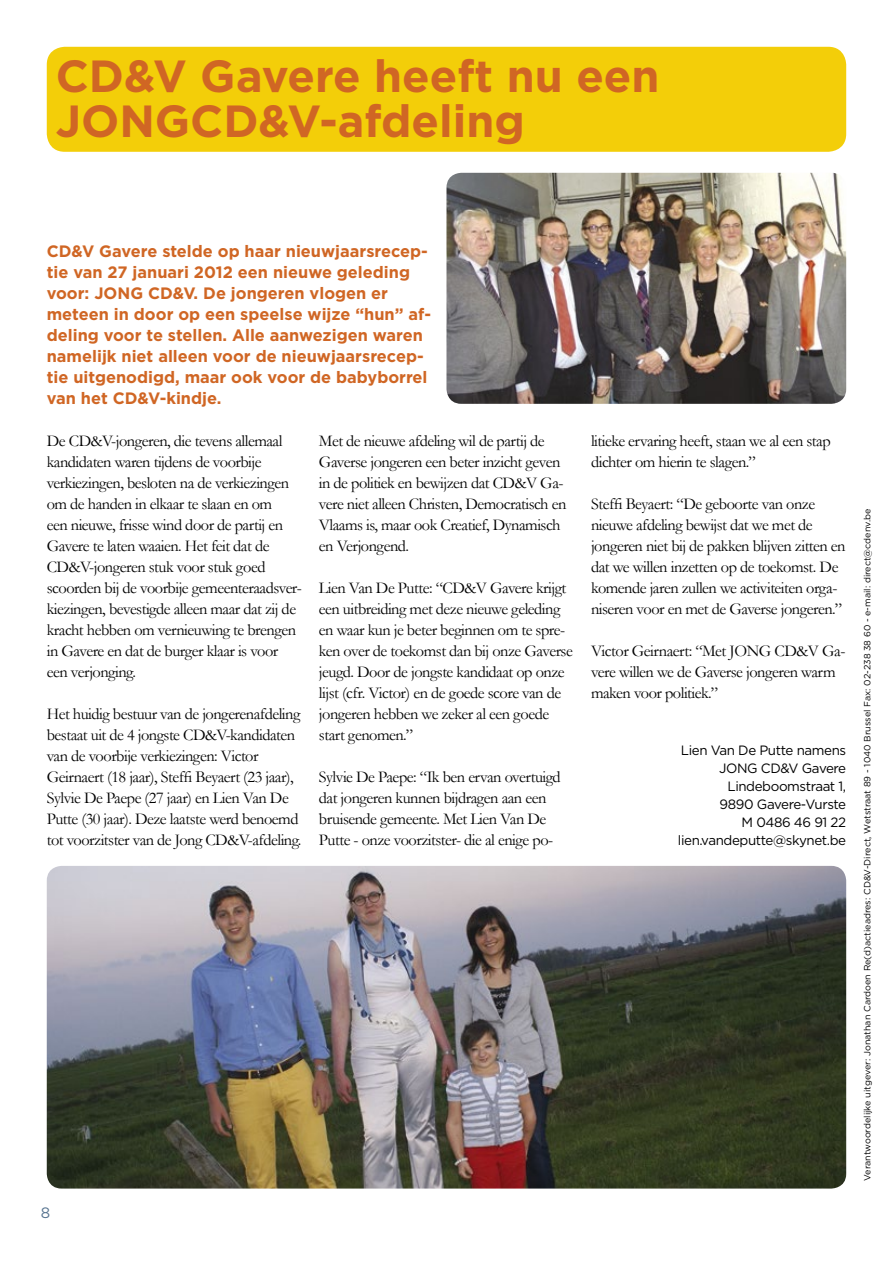
<style>
.page{position:relative;width:893px;height:1263px;background:#fff}
.page>*{position:absolute;margin:0;border:0;box-sizing:border-box;transform-origin:0 0}
.t1{font:700 45px/45px "Gotham";color:#d06624}
.t2{font:16.5px/21px "Garamond";letter-spacing:-.03em;color:#000}
.t3{font:700 16.5px/21px "Gotham";color:#d06624}
.t4{font:15px "Gotham";color:#577490}
.t5{font:13.5px/18px "Gotham";letter-spacing:-.03em;color:#000;text-align:right}
.t6{font:9px "Gotham";color:#000}
</style>
<div class="page">
<div style="left:47px;top:47px;width:799px;height:105px;background:#f3ce09;border-radius:18px"></div>
<img style="left:446px;top:173px;width:400px;height:231px">
<img style="left:47px;top:866px;width:799px;height:322px">
<h1 class="t1" style="left:56px;top:53px;width:605px">CD&amp;V Gavere heeft nu een<br>JONGCD&amp;V-afdeling</h1>
<p class="t3" style="left:47px;top:240px;width:386px">CD&amp;V Gavere stelde op haar nieuwjaarsrecep&shy;tie van 27 januari 2012 een nieuwe geleding voor: JONG CD&amp;V. De jongeren vlogen er meteen in door op een speelse wijze “hun” af&shy;deling voor te stellen. Alle aanwezigen waren namelijk niet alleen voor de nieuwjaarsrecep&shy;tie uitgenodigd, maar ook voor de babyborrel van het CD&amp;V-kindje.</p>
<p class="t2" style="left:47px;top:430px;width:257px">De CD&amp;V-jongeren, die tevens allemaal kandidaten waren tijdens de voorbije verkiezingen, besloten na de verkiezingen om de handen in elkaar te slaan en om<br>een nieuwe, frisse wind door de partij en Gavere te laten waaien. Het feit dat de CD&amp;V-jongeren stuk voor stuk goed scoorden bij de voorbije gemeenteraadsver&shy;kiezingen, bevestigde alleen maar dat zij de kracht hebben om vernieuwing te brengen in Gavere en dat de burger klaar is voor een verjonging.</p>
<p class="t2" style="left:47px;top:703px;width:256px">Het huidig bestuur van de jongerenafdeling bestaat uit de 4 jongste CD&amp;V-kandidaten van de voorbije verkiezingen: Victor Geirnaert (18 jaar), Steffi Beyaert (23 jaar), Sylvie De Paepe (27 jaar) en Lien Van De Putte (30 jaar). Deze laatste werd benoemd tot voorzitster van de Jong CD&amp;V-afdeling.</p>
<p class="t2" style="left:319px;top:430px;width:249px">Met de nieuwe afdeling wil de partij de Gaverse jongeren een beter inzicht geven in de politiek en bewijzen dat CD&amp;V Ga&shy;vere niet alleen Christen, Democratisch en Vlaams is, maar ook Creatief, Dynamisch en Verjongend.</p>
<p class="t2" style="left:319px;top:577px;width:255px">Lien Van De Putte: “CD&amp;V Gavere krijgt een uitbreiding met deze nieuwe geleding en waar kun je beter beginnen om te spre&shy;ken over de toekomst dan bij onze Gaverse jeugd. Door de jongste kandidaat op onze lijst (cfr. Victor) en de goede score van de jongeren hebben we zeker al een goede start genomen.”</p>
<p class="t2" style="left:319px;top:766px;width:243px">Sylvie De Paepe: “Ik ben ervan overtuigd dat jongeren kunnen bijdragen aan een bruisende gemeente. Met Lien Van De Putte - onze voorzitster- die al enige po-</p>
<p class="t4" style="left:41px;top:1203px;width:11px">8</p>
<p class="t2" style="left:591px;top:430px;width:241px">litieke ervaring heeft, staan we al een stap dichter om hierin te slagen.”</p>
<p class="t2" style="left:591px;top:493px;width:256px">Steffi Beyaert: “De geboorte van onze nieuwe afdeling bewijst dat we met de jongeren niet bij de pakken blijven zitten en dat we willen inzetten op de toekomst. De komende jaren zullen we activiteiten orga&shy;niseren voor en met de Gaverse jongeren.”</p>
<p class="t2" style="left:591px;top:640px;width:256px">Victor Geirnaert: “Met JONG CD&amp;V Ga&shy;vere willen we de Gaverse jongeren warm maken voor politiek.”</p>
<p class="t5" style="left:678px;top:741px;width:170px">Lien Van De Putte namens<br>JONG CD&amp;V Gavere<br>Lindeboomstraat 1,<br>9890 Gavere-Vurste<br>M 0486 46 91 22 lien.vandeputte@skynet.be</p>
<p class="t6" style="left:861px;top:1181px;width:673px;rotate:-90deg">Verantwoordelijke uitgever: Jonathan Cardoen Re(d)actieadres: CD&amp;V-Direct, Wetstraat 89 - 1040 Brussel Fax: 02-238 38 60 - e-mail: direct@cdenv.be</p>
</div>
